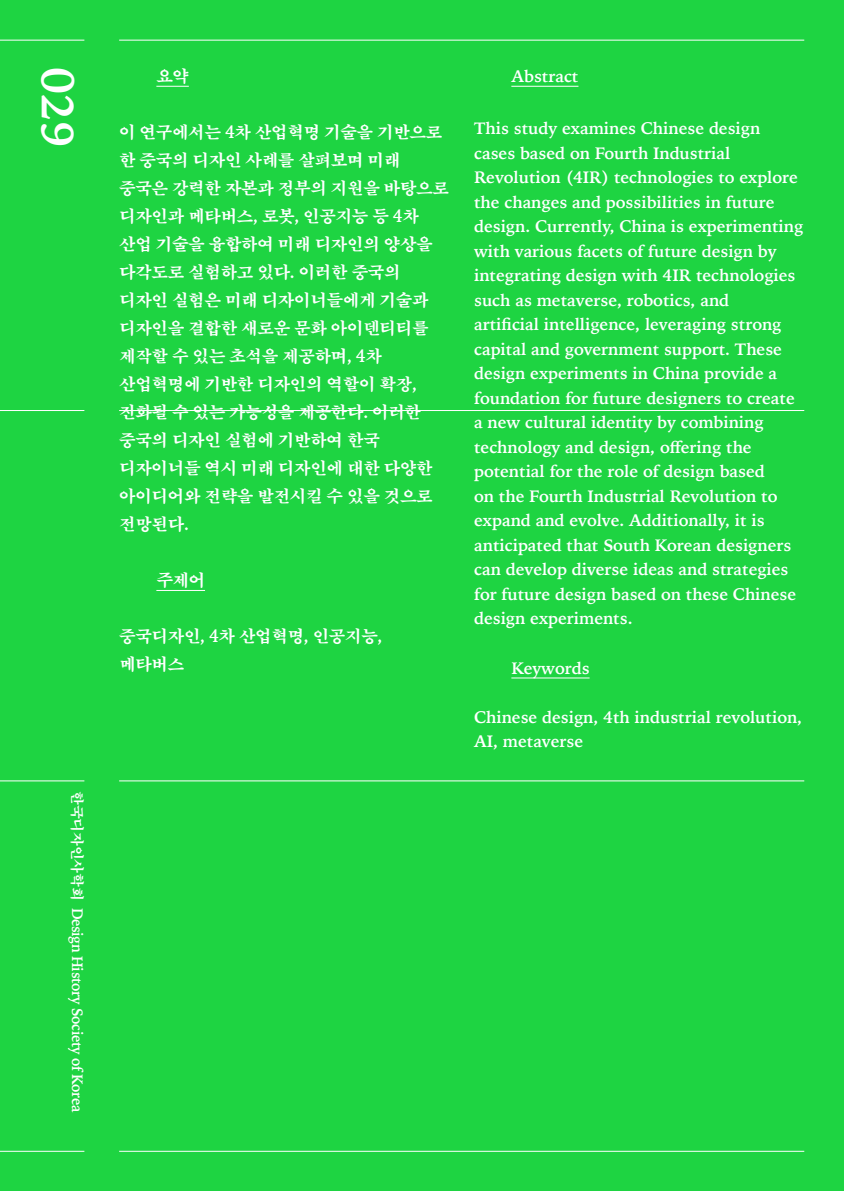
<style>
.page{position:relative;width:844px;height:1191px;background:#fff}
.page>*{position:absolute;margin:0;border:0;box-sizing:border-box;transform-origin:0 0}
.t1{font:700 45.5px "Iowan Old Style";color:#fff}
.t2{font:700 16.62px/24.5px "Iowan Old Style";letter-spacing:-.005em;color:#fff}
.t3{font:16.62px/28px "SM3 K Myung Jo";letter-spacing:-.025em;color:#fff}
.t4{font:700 15.05px "Iowan Old Style";letter-spacing:-.025em;color:#fff;scale:.93 1}
.s1{font-family:"SM3 K Myung Jo";font-weight:400;font-size:14px}
.s2{font-family:"Iowan Old Style";font-weight:700;font-size:18.03px}
</style>
<div class="page">
<div style="left:0;top:0;width:843px;height:1191px;background:#1ed442"></div>
<hr style="left:156px;top:86px;width:33px;height:1px;background:#fff">
<hr style="left:156px;top:590px;width:49px;height:1px;background:#fff">
<hr style="left:511px;top:86px;width:67px;height:1px;background:#fff">
<hr style="left:511px;top:677px;width:78px;height:1px;background:#fff">
<hr style="left:0;top:40px;width:84px;height:1px;background:#fff">
<hr style="left:0;top:1150px;width:84px;height:1px;background:#fff">
<hr style="left:0;top:410px;width:84px;height:1px;background:#fff">
<hr style="left:0;top:780px;width:84px;height:1px;background:#fff">
<hr style="left:119px;top:40px;width:685px;height:1px;background:#fff">
<hr style="left:119px;top:1150px;width:685px;height:1px;background:#fff">
<hr style="left:119px;top:410px;width:685px;height:1px;background:#fff">
<hr style="left:119px;top:780px;width:685px;height:1px;background:#fff">
<h1 class="t1" style="left:99px;top:67px;width:83px;rotate:90deg">029</h1>
<p class="t4" style="left:91px;top:791px;width:347px;rotate:90deg"><span class="s1">한국디자인사학회</span> Design History Society of Korea</p>
<p class="t3" style="left:156px;top:62px;width:34px">요약</p>
<p class="t3" style="left:119px;top:118px;width:331px">이 연구에서는 <span class="s2">4</span>차 산업혁명 기술을 기반으로 한 중국의 디자인 사례를 살펴보며 미래 중국은 강력한 자본과 정부의 지원을 바탕으로 디자인과 메타버스<span class="s2">,</span> 로봇<span class="s2">,</span> 인공지능 등 <span class="s2">4</span>차 산업 기술을 융합하여 미래 디자인의 양상을 다각도로 실험하고 있다<span class="s2">.</span> 이러한 중국의 디자인 실험은 미래 디자이너들에게 기술과 디자인을 결합한 새로운 문화 아이덴티티를 제작할 수 있는 초석을 제공하며<span class="s2">, 4</span>차 산업혁명에 기반한 디자인의 역할이 확장<span class="s2">, </span>진화될 수 있는 가능성을 제공한다<span class="s2">.</span> 이러한 중국의 디자인 실험에 기반하여 한국 디자이너들 역시 미래 디자인에 대한 다양한 아이디어와 전략을 발전시킬 수 있을 것으로 전망된다<span class="s2">.</span></p>
<p class="t3" style="left:156px;top:566px;width:51px">주제어</p>
<p class="t3" style="left:119px;top:622px;width:265px">중국디자인<span class="s2">, 4</span>차 산업혁명<span class="s2">,</span> 인공지능<span class="s2">, </span>메타버스</p>
<p class="t2" style="left:511px;top:63px;width:69px">Abstract</p>
<p class="t2" style="left:474px;top:115px;width:330px">This study examines Chinese design cases based on Fourth Industrial Revolution (4IR) technologies to explore the changes and possibilities in future design. Currently, China is experimenting with various facets of future design by integrating design with 4IR technologies such as metaverse, robotics, and<br>artificial intelligence, leveraging strong capital and government support. These design experiments in China provide a foundation for future designers to create a new cultural identity by combining technology and design, offering the potential for the role of design based<br>on the Fourth Industrial Revolution to expand and evolve. Additionally, it is anticipated that South Korean designers can develop diverse ideas and strategies for future design based on these Chinese design experiments.</p>
<p class="t2" style="left:511px;top:654px;width:80px">Keywords</p>
<p class="t2" style="left:474px;top:703px;width:329px">Chinese design, 4th industrial revolution,<br>AI, metaverse</p>
</div>
